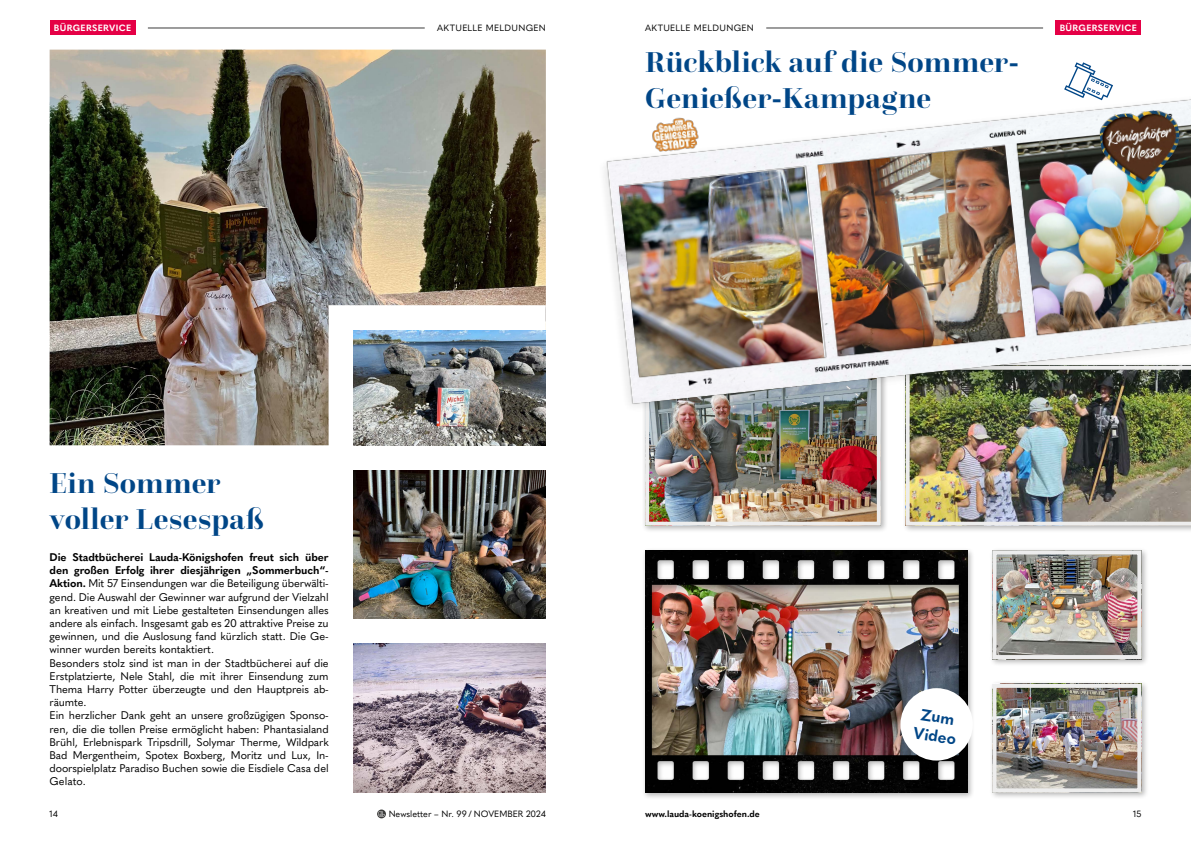
<style>
.page{position:relative;width:1191px;height:842px;background:#fff}
.page>*{position:absolute;margin:0;border:0;box-sizing:border-box;transform-origin:0 0}
.t1{font:700 30px/36px "Questa Grande";letter-spacing:.015em;color:#004687}
.t2{font:700 16px/19.2px "Quasimoda";color:#004687}
.t3{font:11px/13.2px "Quasimoda";letter-spacing:-.01em;color:#000}
.t4{font:9px "Quasimoda";letter-spacing:.04em;color:#000}
.t5{font:9px "Quasimoda";color:#000}
.t6{font:700 9px "Quasimoda";letter-spacing:.035em;color:#fff}
.t7{font:700 9px "Quasimoda";color:#000}
.t8{font:9px "Quasimoda";letter-spacing:.02em;color:#000}
.s1{font-weight:700}
</style>
<div class="page">
<img style="left:50px;top:50px;width:496px;height:395px">
<img style="left:353px;top:330px;width:193px;height:115px">
<img style="left:353px;top:644px;width:193px;height:148px">
<img style="left:353px;top:470px;width:193px;height:149px">
<div style="left:641px;top:362px;width:247px;height:171px;background:#000;opacity:.3"></div>
<img style="left:650px;top:437px;width:226px;height:84px">
<div style="left:645px;top:366px;width:236px;height:160px;border:4px solid #ededed"></div>
<div style="left:902px;top:362px;width:289px;height:171px;background:#000;opacity:.3"></div>
<img style="left:905px;top:437px;width:286px;height:89px">
<div style="left:989px;top:680px;width:159px;height:120px;background:#000;opacity:.3"></div>
<img style="left:997px;top:689px;width:139px;height:98px">
<div style="left:992px;top:684px;width:149px;height:108px;border:4px solid #ededed"></div>
<div style="left:989px;top:547px;width:159px;height:119px;background:#000;opacity:.3"></div>
<img style="left:997px;top:555px;width:139px;height:99px">
<div style="left:992px;top:550px;width:149px;height:109px;border:4px solid #ededed"></div>
<img style="left:604px;top:99px;width:587px;height:338px">
<svg style="left:1064px;top:62px;width:49px;height:38px"></svg>
<div style="left:641px;top:547px;width:334px;height:253px;background:#000;opacity:.3"></div>
<img style="left:645px;top:550px;width:322px;height:243px">
<div style="left:900px;top:688px;width:73px;height:72px;background:#fff;border-radius:50%"></div>
<img style="left:1098px;top:108px;width:86px;height:80px">
<svg style="left:377px;top:809px;width:9px;height:9px"></svg>
<svg style="left:378px;top:811px;width:6px;height:5px"></svg>
<div style="left:1055px;top:21px;width:86px;height:14px;background:#e50046"></div>
<div style="left:50px;top:21px;width:85px;height:14px;background:#e50046"></div>
<hr style="left:148px;top:28px;width:277px;height:1px;background:#3c3c3b">
<hr style="left:766px;top:28px;width:277px;height:1px;background:#3c3c3b">
<p class="t6" style="left:54px;top:21px;width:79px">BÜRGERSERVICE</p>
<p class="t4" style="left:437px;top:21px;width:110px">AKTUELLE MELDUNGEN</p>
<p class="t4" style="left:645px;top:21px;width:110px">AKTUELLE MELDUNGEN</p>
<p class="t6" style="left:1059px;top:21px;width:79px">BÜRGERSERVICE</p>
<h1 class="t1" style="left:50px;top:464px;width:216px">Ein Sommer voller Lesespaß</h1>
<p class="t3" style="left:50px;top:550px;width:281px"><span class="s1">Die Stadtbücherei Lauda-Königshofen freut sich über den großen Erfolg ihrer diesjährigen „Sommerbuch“- Aktion.</span> Mit 57 Einsendungen war die Beteiligung überwälti&shy;gend. Die Auswahl der Gewinner war aufgrund der Vielzahl an kreativen und mit Liebe gestalteten Einsendungen alles andere als einfach. Insgesamt gab es 20 attraktive Preise zu gewinnen, und die Auslosung fand kürzlich statt. Die Ge&shy;winner wurden bereits kontaktiert.<br>Besonders stolz sind ist man in der Stadtbücherei auf die Erstplatzierte, Nele Stahl, die mit ihrer Einsendung zum Thema Harry Potter überzeugte und den Hauptpreis ab&shy;räumte.<br>Ein herzlicher Dank geht an unsere großzügigen Sponso&shy;ren, die die tollen Preise ermöglicht haben: Phantasialand Brühl, Erlebnispark Tripsdrill, Solymar Therme, Wildpark Bad Mergentheim, Spotex Boxberg, Moritz und Lux, In&shy;doorspielplatz Paradiso Buchen sowie die Eisdiele Casa del Gelato.</p>
<h1 class="t1" style="left:645px;top:44px;width:376px">Rückblick auf die Sommer-<br>Genießer-Kampagne</h1>
<h2 class="t2" style="left:918px;top:703px;width:45px;rotate:9deg">Zum<br>Video</h2>
<p class="t5" style="left:389px;top:807px;width:159px">Newsletter – Nr. 99 / NOVEMBER 2024</p>
<p class="t7" style="left:645px;top:807px;width:116px">www.lauda-koenigshofen.de</p>
<p class="t8" style="left:50px;top:807px;width:10px">14</p>
<p class="t8" style="left:1133px;top:807px;width:10px">15</p>
</div>
